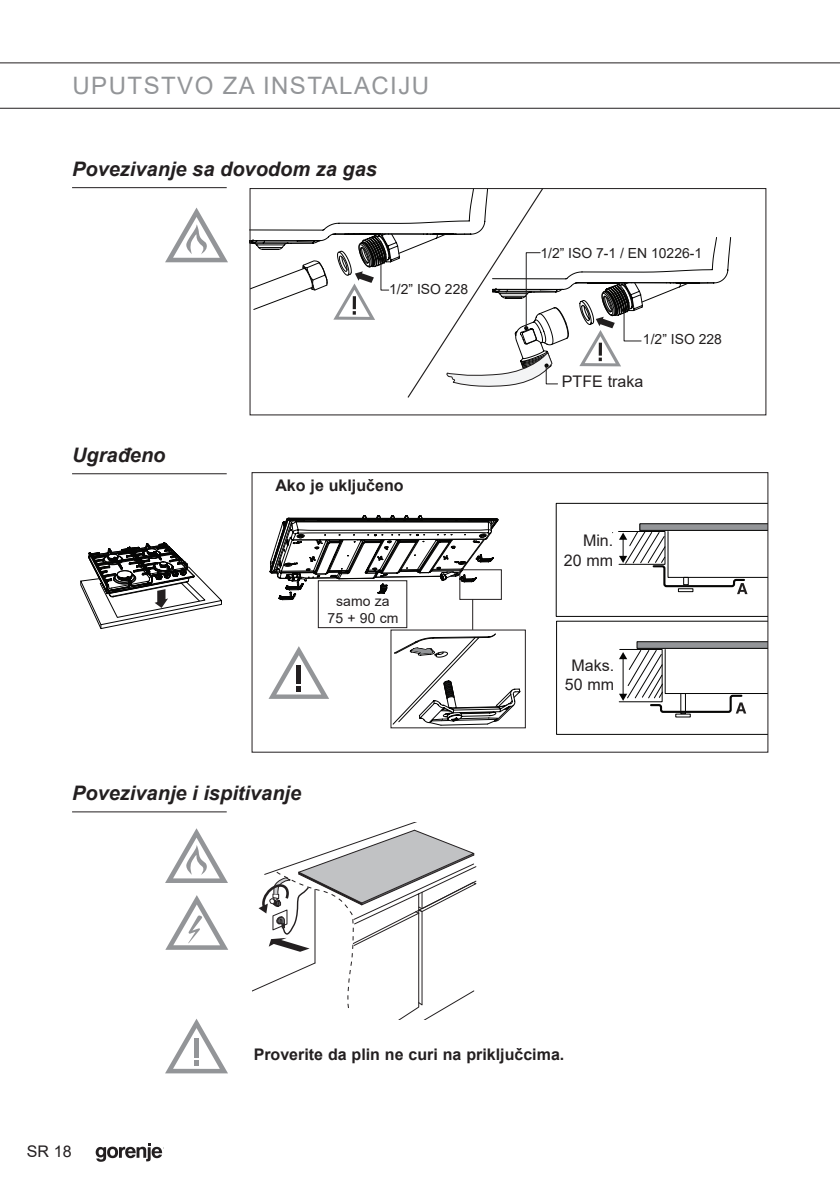
<style>
.page{position:relative;width:840px;height:1191px;background:#fff}
.page>*{position:absolute;margin:0;border:0;box-sizing:border-box;transform-origin:0 0}
.t1{font:24px "Arial";letter-spacing:.06em;color:#939598}
.t2{font:italic 700 20px "Arial";color:#231f20}
.t3{font:700 16px "Arial";color:#231f20}
.t4{font:16px/19.2px "Arial";color:#231f20;text-align:right}
.t5{font:14px "Arial";color:#211e1e}
.t6{font:14px/16.8px "Arial";color:#231f20;text-align:center}
</style>
<div class="page">
<hr style="left:0;top:62px;width:839px;height:1px;background:#231f20">
<svg style="left:96px;top:1143px;width:66px;height:18px"></svg>
<hr style="left:0;top:108px;width:839px;height:1px;background:#231f20">
<hr style="left:72px;top:187px;width:154px;height:1px;background:#231f20">
<hr style="left:72px;top:473px;width:154px;height:1px;background:#231f20">
<hr style="left:72px;top:811px;width:154px;height:1px;background:#231f20">
<svg style="left:251px;top:190px;width:480px;height:208px"></svg>
<div style="left:249px;top:188px;width:517px;height:227px;border:1px solid #231f20"></div>
<svg style="left:268px;top:646px;width:61px;height:53px"></svg>
<svg style="left:269px;top:515px;width:229px;height:85px"></svg>
<div style="left:459px;top:569px;width:42px;height:31px;border:1px solid #231f20"></div>
<hr style="left:472px;top:599px;width:1px;height:31px;background:#231f20">
<div style="left:318px;top:580px;width:89px;height:48px;border:1px solid #231f20"></div>
<svg style="left:555px;top:502px;width:211px;height:233px"></svg>
<svg style="left:392px;top:633px;width:128px;height:92px"></svg>
<div style="left:251px;top:472px;width:517px;height:280px;border:1px solid #231f20"></div>
<svg style="left:252px;top:822px;width:225px;height:197px"></svg>
<svg style="left:80px;top:542px;width:141px;height:87px"></svg>
<svg style="left:165px;top:828px;width:63px;height:55px"></svg>
<svg style="left:165px;top:207px;width:63px;height:55px"></svg>
<svg style="left:166px;top:895px;width:62px;height:54px"></svg>
<svg style="left:165px;top:1019px;width:63px;height:54px"></svg>
<div style="left:561px;top:376px;width:139px;height:17px;background:#fff"></div>
<div style="left:562px;top:535px;width:51px;height:44px;background:#fff"></div>
<div style="left:561px;top:659px;width:52px;height:44px;background:#fff"></div>
<p class="t1" style="left:72px;top:69px;width:358px">UPUTSTVO ZA INSTALACIJU</p>
<p class="t2" style="left:72px;top:156px;width:306px">Povezivanje sa dovodom za gas</p>
<p class="t5" style="left:389px;top:279px;width:80px">1/2” ISO 228</p>
<p class="t2" style="left:72px;top:442px;width:95px">Ugrađeno</p>
<p class="t3" style="left:275px;top:474px;width:130px">Ako je uključeno</p>
<p class="t6" style="left:327px;top:592px;width:72px">samo za<br>75 + 90 cm</p>
<p class="t2" style="left:72px;top:780px;width:230px">Povezivanje i ispitivanje</p>
<p class="t5" style="left:540px;top:243px;width:163px">1/2” ISO 7-1 / EN 10226-1</p>
<p class="t5" style="left:642px;top:330px;width:80px">1/2” ISO 228</p>
<p class="t4" style="left:561px;top:372px;width:83px">PTFE traka</p>
<p class="t4" style="left:563px;top:531px;width:51px">Min.<br>20 mm</p>
<p class="t4" style="left:564px;top:655px;width:51px;text-align:center">Maks.<br>50 mm</p>
<p class="t4" style="left:27px;top:1142px;width:46px">SR 18</p>
<p class="t3" style="left:253px;top:1043px;width:312px">Proverite da plin ne curi na priključcima.</p>
</div>
